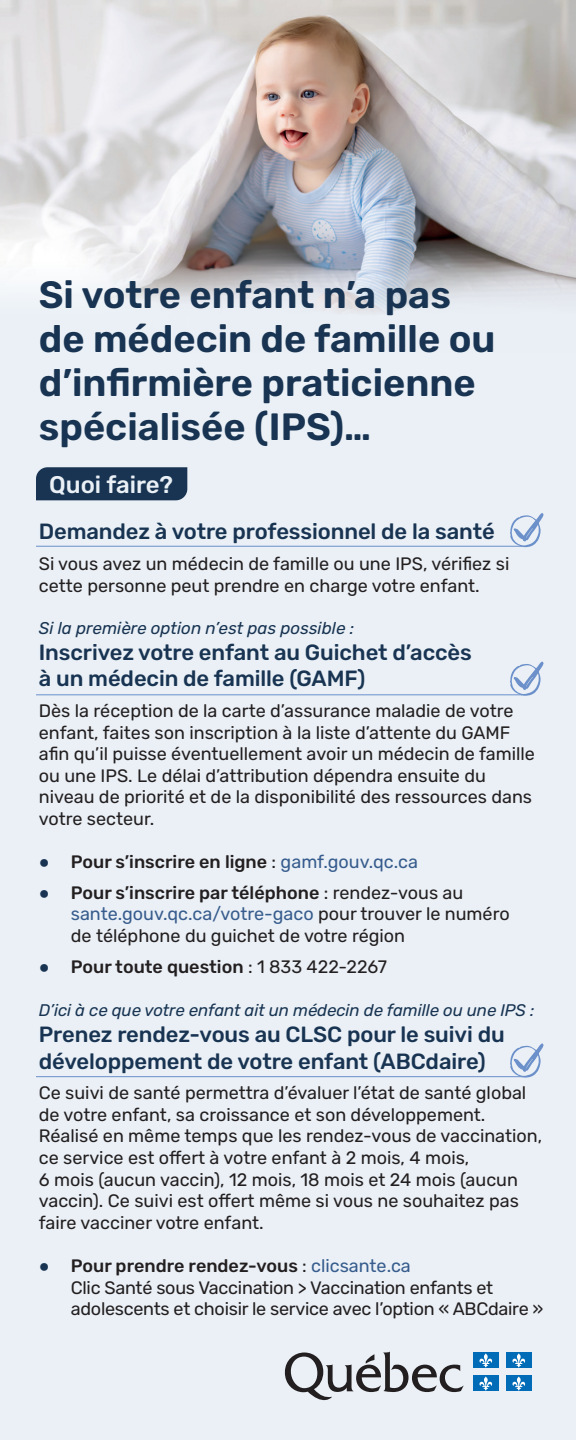
<style>
.page{position:relative;width:576px;height:1440px;background:#fff}
.page>*{position:absolute;margin:0;border:0;box-sizing:border-box;transform-origin:0 0}
.t1{font:600 38px/44px "Rubik";color:#183452}
.t2{font:500 24px "Rubik";color:#eaf0f6}
.t3{font:500 22px/26.4px "Rubik";letter-spacing:-.005em;color:#183452}
.t4{font:18px/21.6px "Rubik";color:#231f20}
.t5{font:500 18px "Rubik";color:#231f20}
.t6{font:italic 17px "Rubik";color:#183452}
.t7{font:italic 16.8px "Rubik";letter-spacing:-.005em;color:#183452}
.s1{font-family:"Arial";font-weight:400;color:#183452}
.s2{font-weight:400}
.s3{font-weight:400;color:#375c8d}
.s4{font-family:"Arial";color:#183452}
.s5{font-weight:500}
.s6{color:#375c8d}
</style>
<div class="page">
<div style="left:0;top:23px;width:576px;height:1417px;background:#eaf0f6"></div>
<svg style="left:285px;top:1352px;width:179px;height:49px"></svg>
<div style="left:473px;top:1353px;width:26px;height:15px;background:#006cb7"></div>
<svg style="left:479px;top:1353px;width:14px;height:14px"></svg>
<div style="left:506px;top:1353px;width:26px;height:15px;background:#006cb7"></div>
<svg style="left:512px;top:1353px;width:14px;height:14px"></svg>
<div style="left:473px;top:1376px;width:26px;height:15px;background:#006cb7"></div>
<svg style="left:479px;top:1376px;width:14px;height:15px"></svg>
<div style="left:506px;top:1376px;width:26px;height:15px;background:#006cb7"></div>
<svg style="left:512px;top:1376px;width:14px;height:15px"></svg>
<div style="left:36px;top:467px;width:151px;height:33px;background:#183452"></div>
<hr style="left:36px;top:546px;width:486px;height:1px;background:#6a8fca">
<svg style="left:510px;top:513px;width:34px;height:34px"></svg>
<hr style="left:36px;top:694px;width:486px;height:1px;background:#6a8fca">
<svg style="left:510px;top:661px;width:34px;height:35px"></svg>
<hr style="left:36px;top:1076px;width:486px;height:1px;background:#6a8fca">
<svg style="left:510px;top:1043px;width:34px;height:35px"></svg>
<img style="left:0;top:0;width:576px;height:313px">
<h1 class="t1" style="left:39px;top:273px;width:458px">Si votre enfant n’a pas de médecin de famille ou d’infirmière praticienne spécialisée (IPS)…</h1>
<h2 class="t2" style="left:49px;top:470px;width:125px">Quoi faire?</h2>
<p class="t3" style="left:39px;top:519px;width:457px">Demandez à votre professionnel de la santé</p>
<p class="t4" style="left:39px;top:553px;width:472px">Si vous avez un médecin de famille ou une IPS, vérifiez si cette personne peut prendre en charge votre enfant.</p>
<p class="t6" style="left:39px;top:618px;width:317px">Si la première option n’est pas possible :</p>
<p class="t3" style="left:39px;top:640px;width:435px">Inscrivez votre enfant au Guichet d’accès à un médecin de famille (GAMF)</p>
<p class="t4" style="left:39px;top:700px;width:498px">Dès la réception de la carte d’assurance maladie de votre enfant, faites son inscription à la liste d’attente du GAMF afin qu’il puisse éventuellement avoir un médecin de famille ou une IPS. Le délai d’attribution dépendra ensuite du niveau de priorité et de la disponibilité des ressources dans votre secteur.</p>
<p class="t5" style="left:39px;top:852px;width:381px"><span class="s1">●</span> Pour s’inscrire en ligne <span class="s2">:</span> <span class="s3">gamf.gouv.qc.ca</span></p>
<p class="t4" style="left:71px;top:882px;width:440px;text-indent:-32px"><span class="s4">●</span> <span class="s5">Pour s’inscrire par téléphone</span> : rendez-vous au <span class="s6">sante.gouv.qc.ca/votre-gaco</span> pour trouver le numéro de téléphone du guichet de votre région</p>
<p class="t5" style="left:39px;top:956px;width:350px"><span class="s1">●</span> Pour toute question <span class="s2">: 1 833 422-2267</span></p>
<p class="t7" style="left:39px;top:1001px;width:497px">D’ici à ce que votre enfant ait un médecin de famille ou une IPS :</p>
<p class="t3" style="left:39px;top:1022px;width:467px">Prenez rendez-vous au CLSC pour le suivi du développement de votre enfant (ABCdaire)</p>
<p class="t4" style="left:39px;top:1083px;width:505px">Ce suivi de santé permettra d’évaluer l’état de santé global de votre enfant, sa croissance et son développement.<br>Réalisé en même temps que les rendez-vous de vaccination, ce service est offert à votre enfant à 2 mois, 4 mois,<br>6 mois (aucun vaccin), 12 mois, 18 mois et 24 mois (aucun vaccin). Ce suivi est offert même si vous ne souhaitez pas faire vacciner votre enfant.</p>
<p class="t4" style="left:71px;top:1255px;width:474px;text-indent:-32px"><span class="s4">●</span> <span class="s5">Pour prendre rendez-vous</span> : <span class="s6">clicsante.ca<br></span>Clic Santé sous Vaccination &gt; Vaccination enfants et adolescents et choisir le service avec l’option « ABCdaire »</p>
</div>
